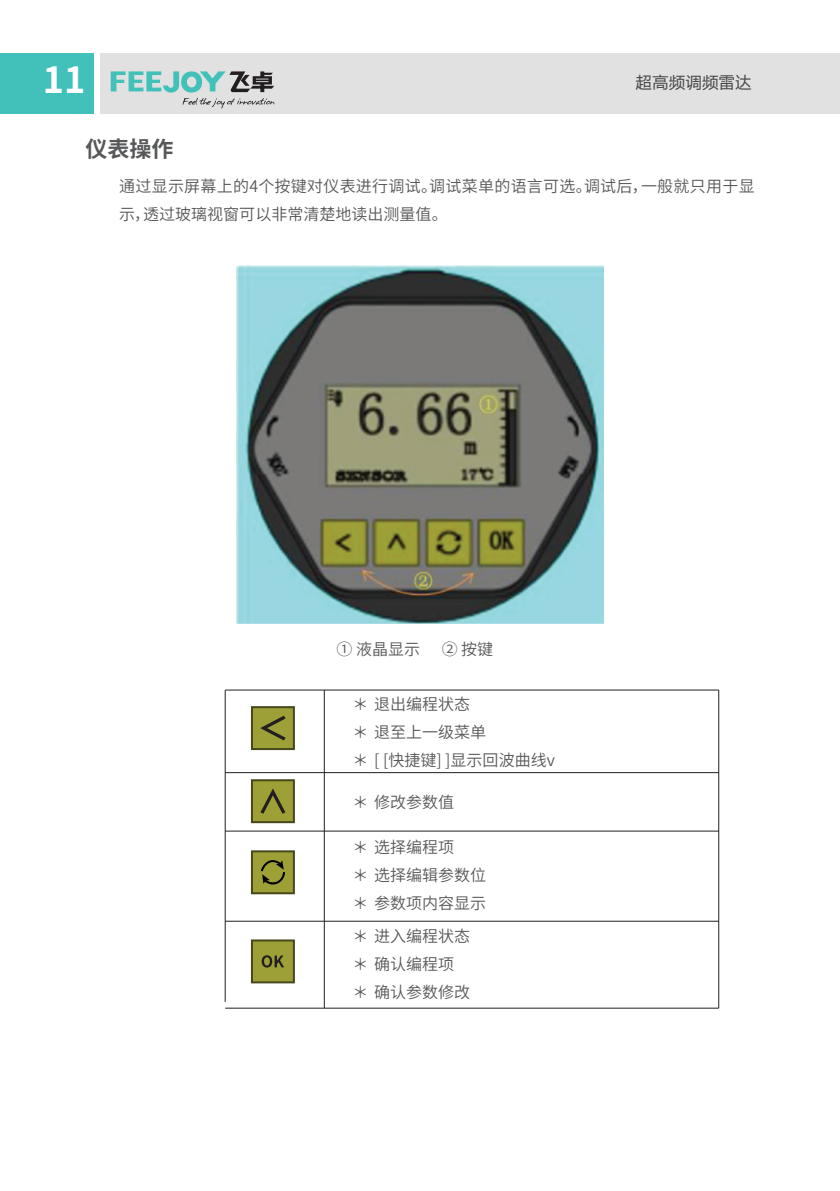
<style>
.page{position:relative;width:840px;height:1191px;background:#fff}
.page>*{position:absolute;margin:0;border:0;box-sizing:border-box;transform-origin:0 0}
.t1{font:700 36px "Source Han Sans CN";color:#fff}
.t2{font:700 22px "Source Han Sans CN";color:#57585a}
.t3{font:16px/28px "Source Han Sans CN";color:#57585a}
.t4{font:16px "Microsoft Ya Hei";letter-spacing:.04em;color:#231f20}
</style>
<div class="page">
<div style="left:0;top:54px;width:93px;height:60px;background:#42c0ba"></div>
<div style="left:100px;top:54px;width:739px;height:60px;background:#e0e1e0"></div>
<svg style="left:111px;top:71px;width:163px;height:37px"></svg>
<img style="left:236px;top:265px;width:367px;height:358px">
<div style="left:251px;top:706px;width:44px;height:44px;background:#9da037;border:2px solid #46471b"></div>
<svg style="left:260px;top:715px;width:25px;height:25px"></svg>
<div style="left:251px;top:779px;width:44px;height:44px;background:#9da037;border:2px solid #46471b"></div>
<svg style="left:260px;top:788px;width:25px;height:25px"></svg>
<div style="left:251px;top:939px;width:44px;height:44px;background:#9da037;border:2px solid #46471b"></div>
<svg style="left:261px;top:955px;width:23px;height:12px"></svg>
<div style="left:251px;top:850px;width:44px;height:44px;background:#9da037;border:2px solid #46471b"></div>
<svg style="left:261px;top:860px;width:24px;height:25px"></svg>
<hr style="left:225px;top:689px;width:493px;height:1px;background:#231f20">
<hr style="left:225px;top:772px;width:493px;height:1px;background:#231f20">
<hr style="left:225px;top:830px;width:493px;height:1px;background:#231f20">
<hr style="left:225px;top:921px;width:493px;height:1px;background:#231f20">
<hr style="left:225px;top:1007px;width:493px;height:1px;background:#231f20">
<hr style="left:225px;top:690px;width:1px;height:311px;background:#231f20">
<hr style="left:324px;top:690px;width:1px;height:318px;background:#231f20">
<hr style="left:718px;top:690px;width:1px;height:318px;background:#231f20">
<h1 class="t1" style="left:43px;top:59px;width:44px">11</h1>
<p class="t4" style="left:635px;top:72px;width:117px">超高频调频雷达</p>
<h2 class="t2" style="left:85px;top:137px;width:89px">仪表操作</h2>
<p class="t3" style="left:119px;top:173px;width:636px">通过显示屏幕上的4个按键对仪表进行调试。调试菜单的语言可选。调试后，一般就只用于显示，透过玻璃视窗可以非常清楚地读出测量值。</p>
<p class="t3" style="left:336px;top:635px;width:85px">① 液晶显示</p>
<p class="t3" style="left:441px;top:635px;width:53px">② 按键</p>
<p class="t3" style="left:352px;top:690px;width:204px">＊ 退出编程状态<br>＊ 退至上一级菜单<br>＊ [ [快捷键] ]显示回波曲线v</p>
<p class="t3" style="left:352px;top:788px;width:103px">＊ 修改参数值</p>
<p class="t3" style="left:352px;top:833px;width:135px">＊ 选择编程项<br>＊ 选择编辑参数位＊ 参数项内容显示</p>
<p class="t3" style="left:352px;top:922px;width:119px">＊ 进入编程状态＊ 确认编程项＊ 确认参数修改</p>
</div>
